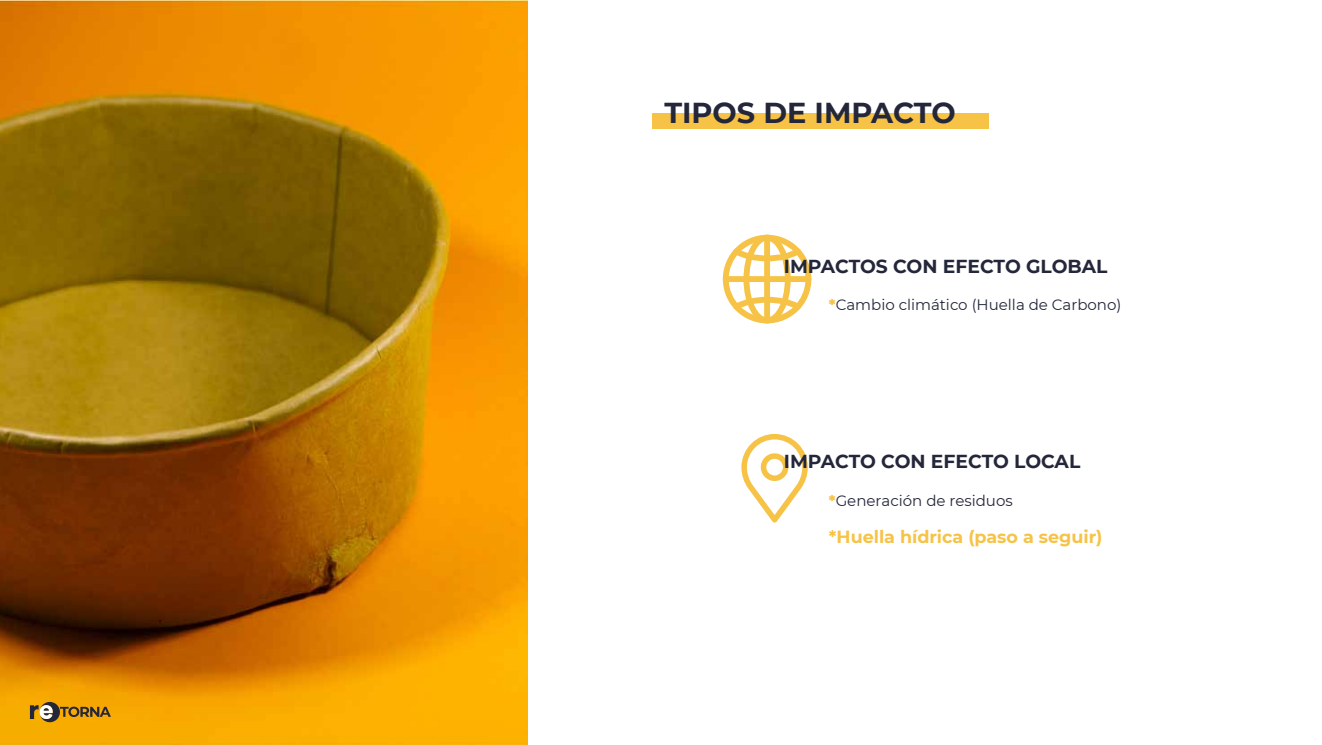
<style>
.page{position:relative;width:1322px;height:745px;background:#fff}
.page>*{position:absolute;margin:0;border:0;box-sizing:border-box;transform-origin:0 0}
.t1{font:700 28.75px "Montserrat";color:#24273a}
.t2{font:700 18.75px "Montserrat";color:#24273a}
.t3{font:700 17.5px "Montserrat";color:#f6c347}
.t4{font:15px "Montserrat";color:#24273a}
.s1{font-weight:800;color:#f6c347}
</style>
<div class="page">
<svg style="left:741px;top:434px;width:67px;height:88px"></svg>
<svg style="left:723px;top:234px;width:88px;height:89px"></svg>
<div style="left:723px;top:276px;width:88px;height:6px;background:#f6c347;border-radius:3px"></div>
<div style="left:764px;top:234px;width:6px;height:89px;background:#f6c347;border-radius:3px"></div>
<div style="left:652px;top:113px;width:337px;height:16px;background:#f6c347"></div>
<img style="left:0;top:0;width:527px;height:744px">
<svg style="left:30px;top:701px;width:81px;height:20px;background:#b38526"></svg>
<h1 class="t1" style="left:664px;top:95px;width:293px">TIPOS DE IMPACTO</h1>
<p class="t2" style="left:784px;top:254px;width:325px">IMPACTOS CON EFECTO GLOBAL</p>
<p class="t4" style="left:829px;top:296px;width:294px"><span class="s1">*</span>Cambio climático (Huella de Carbono)</p>
<p class="t2" style="left:784px;top:449px;width:298px">IMPACTO CON EFECTO LOCAL</p>
<p class="t4" style="left:829px;top:491px;width:185px"><span class="s1">*</span>Generación de residuos</p>
<p class="t3" style="left:829px;top:526px;width:275px">*Huella hídrica (paso a seguir)</p>
</div>
